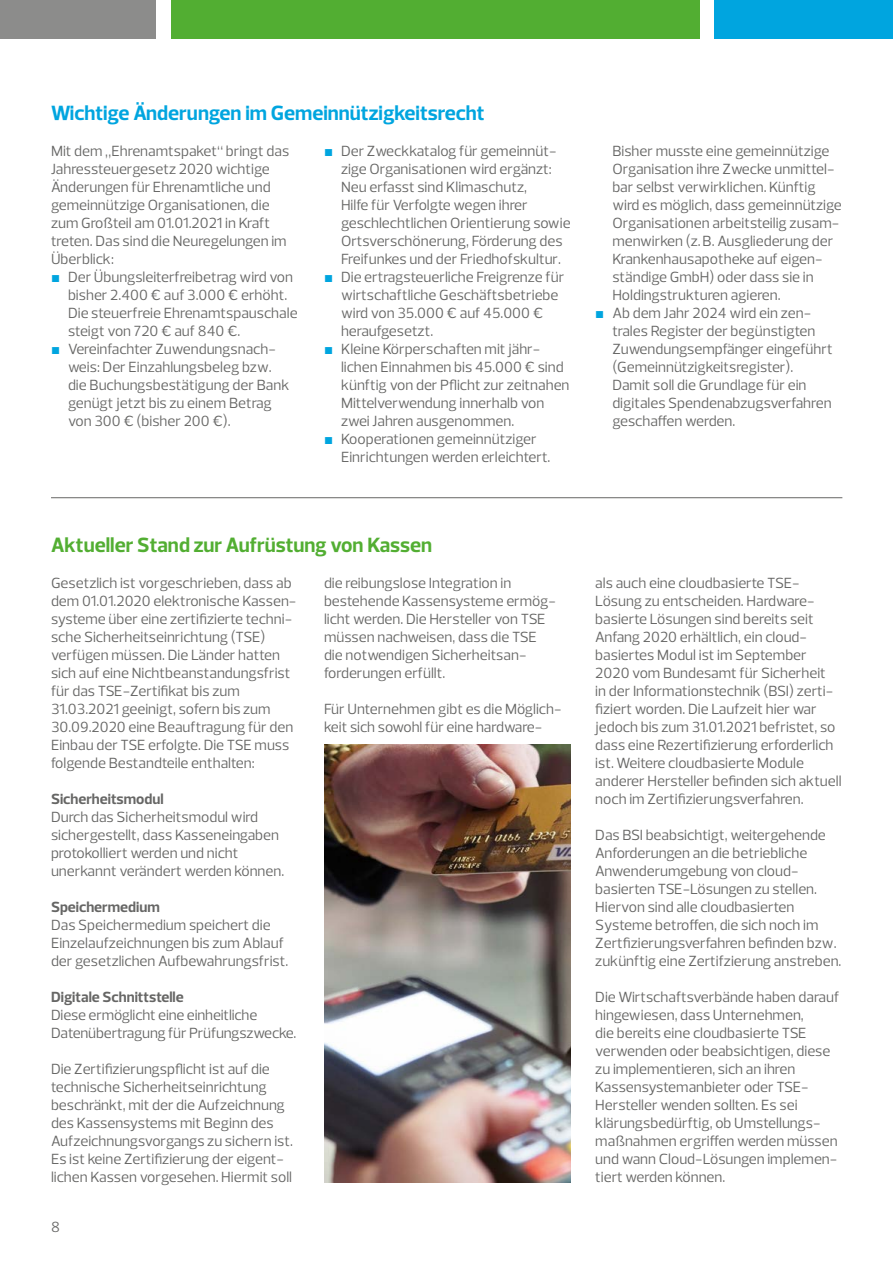
<style>
.page{position:relative;width:893px;height:1263px;background:#fff}
.page>*{position:absolute;margin:0;border:0;box-sizing:border-box;transform-origin:0 0}
.t1{font:700 21px "Prelo";color:#00a5df}
.t2{font:700 21px "Prelo";color:#52ae32}
.t3{font:15px/18px "Prelo";color:#666665}
.t4{font:700 15px "Prelo";color:#666665}
.s1{font-family:"Arial";color:#00a5df}
</style>
<div class="page">
<div style="left:0;top:0;width:156px;height:38px;background:#8c8c8b"></div>
<div style="left:171px;top:0;width:528px;height:38px;background:#52ae32"></div>
<div style="left:714px;top:0;width:179px;height:38px;background:#00a5df"></div>
<hr style="left:51px;top:497px;width:791px;height:1px;background:#666665">
<img style="left:324px;top:744px;width:247px;height:438px">
<h1 class="t1" style="left:51px;top:100px;width:435px">Wichtige Änderungen im Gemeinnützigkeitsrecht</h1>
<p class="t3" style="left:51px;top:142px;width:240px">Mit dem „Ehrenamtspaket“ bringt das<br>Jahressteuergesetz 2020 wichtige<br>Änderungen für Ehrenamtliche und gemeinnützige Organisationen, die zum Großteil am 01.01.2021 in Kraft treten. Das sind die Neuregelungen im<br>Überblick:</p>
<p class="t3" style="left:68px;top:268px;width:231px;text-indent:-17px"><span class="s1">■</span> Der Übungsleiterfreibetrag wird von bisher 2.400 € auf 3.000 € erhöht.<br>Die steuerfreie Ehrenamtspauschale steigt von 720 € auf 840 €.</p>
<p class="t3" style="left:68px;top:340px;width:223px;text-indent:-17px"><span class="s1">■</span> Vereinfachter Zuwendungsnach&shy;weis: Der Einzahlungsbeleg bzw. die Buchungsbestätigung der Bank genügt jetzt bis zu einem Betrag von 300 € (bisher 200 €).</p>
<p class="t3" style="left:341px;top:142px;width:231px;text-indent:-17px"><span class="s1">■</span> Der Zweckkatalog für gemeinnüt&shy;zige Organisationen wird ergänzt:<br>Neu erfasst sind Klimaschutz,<br>Hilfe für Verfolgte wegen ihrer geschlechtlichen Orientierung sowie Ortsverschönerung, Förderung des Freifunkes und der Friedhofskultur.</p>
<p class="t3" style="left:341px;top:268px;width:225px;text-indent:-17px"><span class="s1">■</span> Die ertragsteuerliche Freigrenze für wirtschaftliche Geschäftsbetriebe wird von 35.000 € auf 45.000 € heraufgesetzt.</p>
<p class="t3" style="left:341px;top:340px;width:230px;text-indent:-17px"><span class="s1">■</span> Kleine Körperschaften mit jähr&shy;lichen Einnahmen bis 45.000 € sind künftig von der Pflicht zur zeitnahen Mittelverwendung innerhalb von zwei Jahren ausgenommen.</p>
<p class="t3" style="left:341px;top:430px;width:211px;text-indent:-17px"><span class="s1">■</span> Kooperationen gemeinnütziger<br>Einrichtungen werden erleichtert.</p>
<p class="t3" style="left:612px;top:142px;width:231px">Bisher musste eine gemeinnützige Organisation ihre Zwecke unmittel&shy;bar selbst verwirklichen. Künftig wird es möglich, dass gemeinnützige Organisationen arbeitsteilig zusam&shy;menwirken (z.B. Ausgliederung der Krankenhausapotheke auf eigen&shy;ständige GmbH) oder dass sie in Holdingstrukturen agieren.</p>
<p class="t3" style="left:612px;top:304px;width:222px;text-indent:-17px"><span class="s1">■</span> Ab dem Jahr 2024 wird ein zen&shy;trales Register der begünstigten<br>Zuwendungsempfänger eingeführt (Gemeinnützigkeitsregister).<br>Damit soll die Grundlage für ein digitales Spendenabzugsverfahren geschaffen werden.</p>
<h1 class="t2" style="left:51px;top:532px;width:383px">Aktueller Stand zur Aufrüstung von Kassen</h1>
<p class="t3" style="left:51px;top:574px;width:247px">Gesetzlich ist vorgeschrieben, dass ab dem 01.01.2020 elektronische Kassen&shy;systeme über eine zertifizierte techni&shy;sche Sicherheitseinrichtung (TSE) verfügen müssen. Die Länder hatten sich auf eine Nichtbeanstandungsfrist für das TSE-Zertifikat bis zum 31.03.2021 geeinigt, sofern bis zum 30.09.2020 eine Beauftragung für den Einbau der TSE erfolgte. Die TSE muss folgende Bestandteile enthalten:</p>
<p class="t4" style="left:51px;top:790px;width:114px">Sicherheitsmodul</p>
<p class="t3" style="left:51px;top:808px;width:235px">Durch das Sicherheitsmodul wird sichergestellt, dass Kasseneingaben protokolliert werden und nicht unerkannt verändert werden können.</p>
<p class="t4" style="left:51px;top:898px;width:110px">Speichermedium</p>
<p class="t3" style="left:51px;top:916px;width:239px">Das Speichermedium speichert die<br>Einzelaufzeichnungen bis zum Ablauf der gesetzlichen Aufbewahrungsfrist.</p>
<p class="t4" style="left:51px;top:988px;width:134px">Digitale Schnittstelle</p>
<p class="t3" style="left:51px;top:1006px;width:247px">Diese ermöglicht eine einheitliche<br>Datenübertragung für Prüfungszwecke.</p>
<p class="t3" style="left:51px;top:1060px;width:243px">Die Zertifizierungspflicht ist auf die technische Sicherheitseinrichtung beschränkt, mit der die Aufzeichnung des Kassensystems mit Beginn des Aufzeichnungsvorgangs zu sichern ist.<br>Es ist keine Zertifizierung der eigent&shy;lichen Kassen vorgesehen. Hiermit soll</p>
<p class="t3" style="left:51px;top:1218px;width:10px">8</p>
<p class="t3" style="left:324px;top:574px;width:233px">die reibungslose Integration in bestehende Kassensysteme ermög&shy;licht werden. Die Hersteller von TSE müssen nachweisen, dass die TSE die notwendigen Sicherheitsan&shy;forderungen erfüllt.</p>
<p class="t3" style="left:324px;top:700px;width:239px">Für Unternehmen gibt es die Möglich&shy;keit sich sowohl für eine hardware-</p>
<p class="t3" style="left:595px;top:574px;width:248px">als auch eine cloudbasierte TSE-Lösung zu entscheiden. Hardware&shy;basierte Lösungen sind bereits seit Anfang 2020 erhältlich, ein cloud&shy;basiertes Modul ist im September 2020 vom Bundesamt für Sicherheit<br>in der Informationstechnik (BSI) zerti&shy;fiziert worden. Die Laufzeit hier war jedoch bis zum 31.01.2021 befristet, so dass eine Rezertifizierung erforderlich ist. Weitere cloudbasierte Module anderer Hersteller befinden sich aktuell noch im Zertifizierungsverfahren.</p>
<p class="t3" style="left:595px;top:826px;width:248px">Das BSI beabsichtigt, weitergehende Anforderungen an die betriebliche Anwenderumgebung von cloud&shy;basierten TSE-Lösungen zu stellen.<br>Hiervon sind alle cloudbasierten Systeme betroffen, die sich noch im Zertfizierungsverfahren befinden bzw. zukünftig eine Zertifzierung anstreben.</p>
<p class="t3" style="left:595px;top:988px;width:245px">Die Wirtschaftsverbände haben darauf hingewiesen, dass Unternehmen,<br>die bereits eine cloudbasierte TSE verwenden oder beabsichtigen, diese zu implementieren, sich an ihren Kassensystemanbieter oder TSE-Hersteller wenden sollten. Es sei klärungsbedürftig, ob Umstellungs&shy;maßnahmen ergriffen werden müssen und wann Cloud-Lösungen implemen&shy;tiert werden können.</p>
</div>
